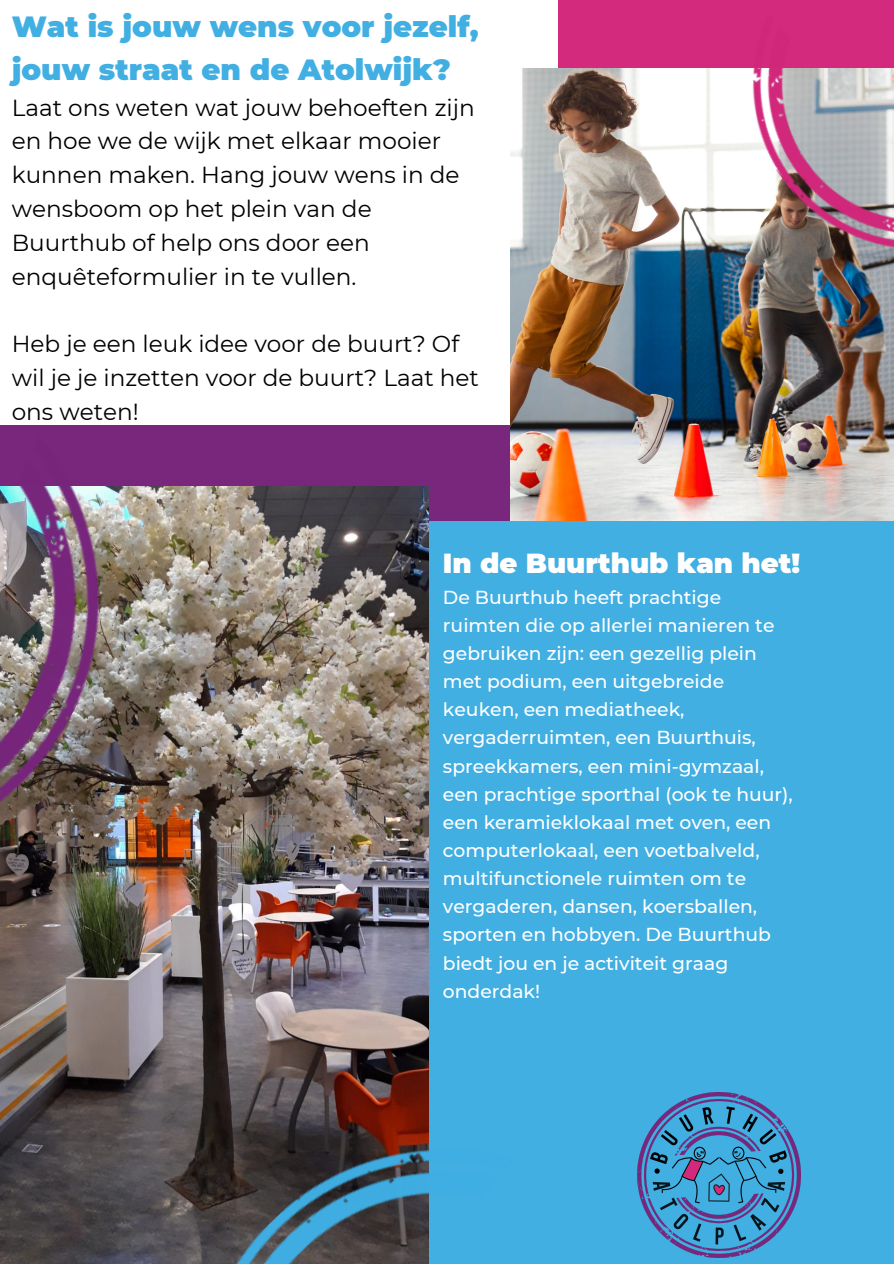
<style>
.page{position:relative;width:894px;height:1264px;background:#fff}
.page>*{position:absolute;margin:0;border:0;box-sizing:border-box;transform-origin:0 0}
.t1{font:900 29.1px/42.8px "Montserrat";color:#42afe3}
.t2{font:900 27.45px "Montserrat";color:#fff}
.t3{font:23.1px/33.8px "Montserrat";color:#000}
.t4{font:500 18.75px/28.2px "Montserrat";color:#fff}
</style>
<div class="page">
<div style="left:558px;top:0;width:335px;height:521px;background:#d32a7d"></div>
<div style="left:0;top:425px;width:522px;height:122px;background:#78277d"></div>
<img style="left:510px;top:68px;width:383px;height:453px">
<div style="left:412px;top:521px;width:481px;height:742px;background:#42afe3"></div>
<img style="left:781px;top:1121px;width:19px;height:108px">
<img style="left:0;top:486px;width:429px;height:777px">
<img style="left:0;top:486px;width:179px;height:437px">
<img style="left:113px;top:1060px;width:668px;height:203px">
<img style="left:695px;top:68px;width:198px;height:238px">
<p class="t1" style="left:12px;top:5px;width:468px">Wat is jouw wens voor jezelf, jouw straat en de Atolwijk?</p>
<p class="t3" style="left:12px;top:90px;width:464px">Laat ons weten wat jouw behoeften zijn en hoe we de wijk met elkaar mooier</p>
<p class="t3" style="left:12px;top:158px;width:449px">kunnen maken. Hang jouw wens in de wensboom op het plein van de<br>Buurthub of help ons door een enquêteformulier in te vullen.</p>
<p class="t3" style="left:12px;top:327px;width:468px">Heb je een leuk idee voor de buurt? Of wil je je inzetten voor de buurt? Laat het ons weten!</p>
<p class="t2" style="left:443px;top:546px;width:358px">In de Buurthub kan het!</p>
<p class="t4" style="left:443px;top:583px;width:333px">De Buurthub heeft prachtige ruimten die op allerlei manieren te gebruiken zijn: een gezellig plein met podium, een uitgebreide keuken, een mediatheek,</p>
<p class="t4" style="left:443px;top:723px;width:351px">vergaderruimten, een Buurthuis, spreekkamers, een mini-gymzaal, een prachtige sporthal (ook te huur), een keramieklokaal met oven, een computerlokaal, een voetbalveld, multifunctionele ruimten om te vergaderen, dansen, koersballen, sporten en hobbyen. De Buurthub biedt jou en je activiteit graag onderdak!</p>
</div>
